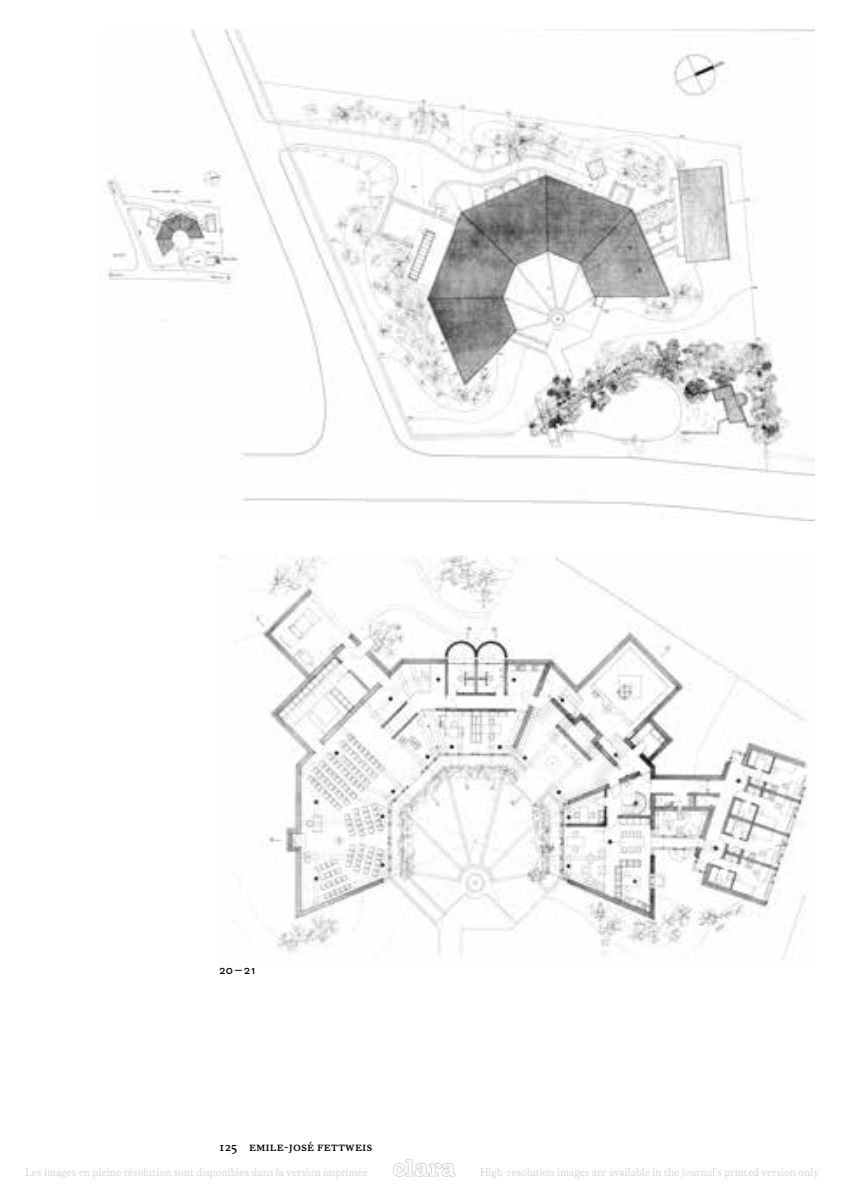
<style>
.page{position:relative;width:844px;height:1191px;background:#fff}
.page>*{position:absolute;margin:0;border:0;box-sizing:border-box;transform-origin:0 0}
.t1{font:14px "Korpus B";color:#000}
.t2{font:14px "Korpus Grotesk C";color:#000}
.t3{font:12.25px "Korpus A";color:#d6d6d6}
</style>
<div class="page">
<img style="left:107px;top:30px;width:707px;height:490px">
<img style="left:219px;top:555px;width:589px;height:405px">
<svg style="left:393px;top:1159px;width:62px;height:17px"></svg>
<p class="t2" style="left:219px;top:961px;width:38px">20–21</p>
<p class="t1" style="left:219px;top:1138px;width:29px">125 Em</p>
<p class="t1" style="left:265px;top:1138px;width:108px">ile-José Fettweis</p>
<p class="t3" style="left:25px;top:1165px;width:344px">Les images en pleine résolution sont disponibles dans la version imprimée</p>
<p class="t3" style="left:480px;top:1165px;width:340px">High-resolution images are available in the journal’s printed version only</p>
</div>
